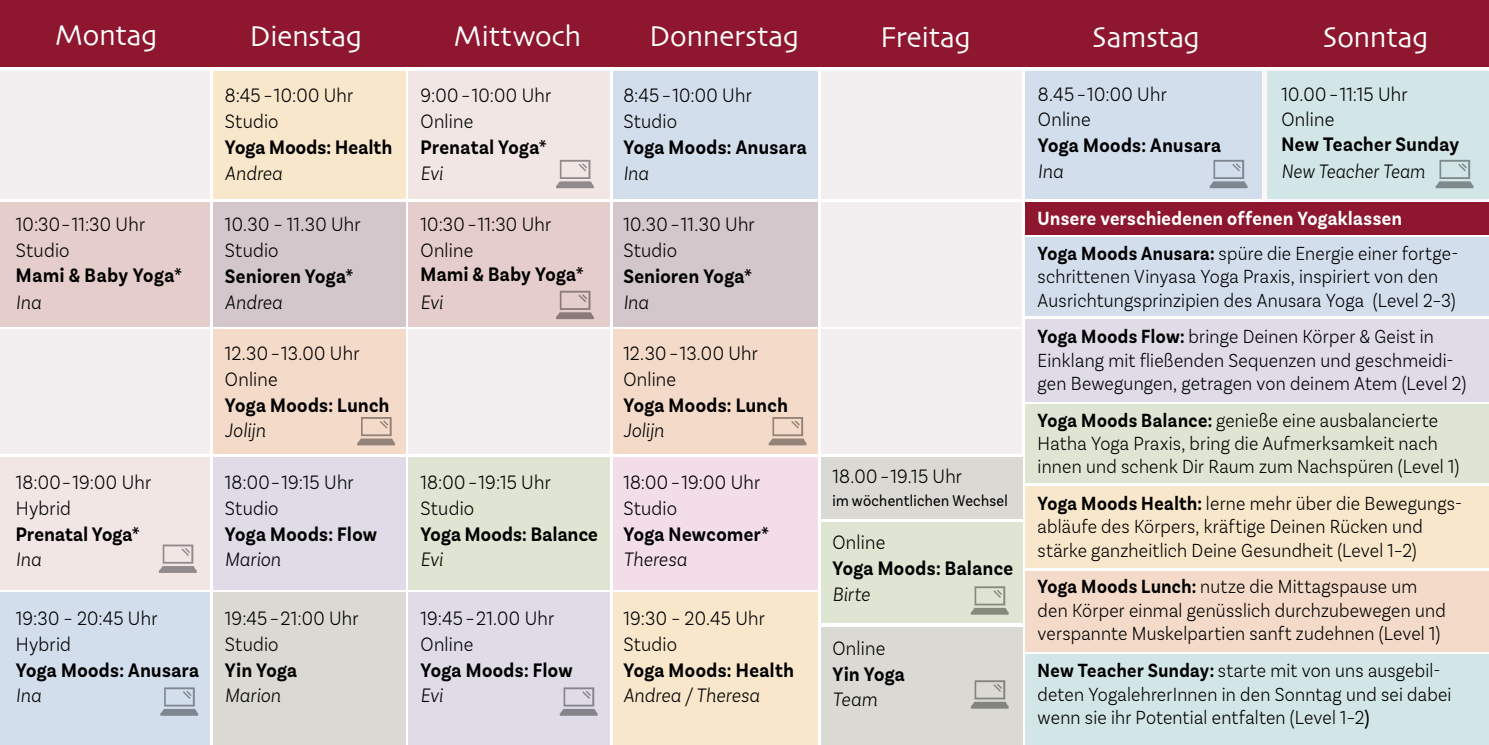
<style>
.page{position:relative;width:1489px;height:745px;background:#fff}
.page>*{position:absolute;margin:0;border:0;box-sizing:border-box;transform-origin:0 0}
.t1{font:30px "Skia";letter-spacing:-.01em;color:#fff}
.t2{font:300 20.5px/25.8px "Basic Sans";letter-spacing:.01em;color:#000;scale:.9 1}
.t3{font:700 20.5px "Basic Sans";letter-spacing:.025em;color:#000;scale:.9 1}
.t4{font:italic 300 20.5px "Basic Sans";letter-spacing:.01em;color:#000;scale:.9 1}
.t5{font:italic 300 20.5px "Basic Sans";letter-spacing:.01em;color:#000;scale:.86 1}
.t6{font:300 20px/23.2px "Basic Sans";letter-spacing:.01em;color:#000;scale:.89 1}
.t7{font:700 20px "Basic Sans";letter-spacing:.025em;color:#fff;scale:.9 1}
.t8{font:16.25px "Basic Sans";letter-spacing:.02em;color:#000;scale:.88 1}
.s1{font-weight:700}
.s2{font-weight:400}
</style>
<div class="page">
<div style="left:821px;top:627px;width:201px;height:117px;background:#dad9d3"></div>
<div style="left:821px;top:457px;width:201px;height:61px;background:#dad9d3"></div>
<svg style="left:1261px;top:71px;width:225px;height:128px"></svg>
<div style="left:613px;top:71px;width:204px;height:127px;background:#d3deed"></div>
<div style="left:821px;top:71px;width:200px;height:127px;background:#f3eff1"></div>
<div style="left:1025px;top:71px;width:236px;height:127px;background:#d3deed"></div>
<div style="left:1266px;top:71px;width:222px;height:127px;background:#d2e5e7"></div>
<div style="left:0;top:202px;width:210px;height:124px;background:#e5cdcb"></div>
<div style="left:0;top:71px;width:210px;height:127px;background:#f3eff1"></div>
<div style="left:0;top:329px;width:210px;height:124px;background:#f3eff1"></div>
<div style="left:408px;top:329px;width:201px;height:124px;background:#f3eff1"></div>
<div style="left:0;top:457px;width:210px;height:132px;background:#f2e6e5"></div>
<div style="left:821px;top:522px;width:201px;height:100px;background:#dee5d2"></div>
<div style="left:613px;top:329px;width:204px;height:124px;background:#f4dac8"></div>
<div style="left:821px;top:329px;width:200px;height:124px;background:#f3eff1"></div>
<div style="left:613px;top:457px;width:204px;height:132px;background:#f3dde8"></div>
<div style="left:408px;top:202px;width:201px;height:124px;background:#e5cdcb"></div>
<div style="left:409px;top:592px;width:200px;height:152px;background:#dfdbe7"></div>
<div style="left:409px;top:457px;width:200px;height:132px;background:#dee5d2"></div>
<div style="left:408px;top:71px;width:201px;height:127px;background:#f2e6e5"></div>
<div style="left:0;top:592px;width:210px;height:152px;background:#d3deed"></div>
<div style="left:613px;top:592px;width:204px;height:152px;background:#f8e7cb"></div>
<div style="left:213px;top:592px;width:192px;height:152px;background:#dad9d3"></div>
<div style="left:213px;top:457px;width:192px;height:132px;background:#dfdbe7"></div>
<div style="left:213px;top:329px;width:192px;height:124px;background:#f4dac8"></div>
<div style="left:213px;top:71px;width:192px;height:127px;background:#f8e7cb"></div>
<div style="left:213px;top:202px;width:192px;height:124px;background:#d3c7cc"></div>
<div style="left:613px;top:202px;width:204px;height:124px;background:#d3c7cc"></div>
<div style="left:821px;top:202px;width:200px;height:124px;background:#f3eff1"></div>
<svg style="left:357px;top:417px;width:38px;height:28px"></svg>
<div style="left:1025px;top:238px;width:463px;height:78px;background:#d3deed"></div>
<div style="left:1025px;top:654px;width:463px;height:90px;background:#d2e5e7"></div>
<div style="left:1025px;top:319px;width:463px;height:82px;background:#dfdbe7"></div>
<div style="left:1025px;top:404px;width:463px;height:78px;background:#dee5d2"></div>
<div style="left:1025px;top:485px;width:463px;height:82px;background:#f8e7cb"></div>
<div style="left:1025px;top:570px;width:463px;height:81px;background:#f4dac8"></div>
<div style="left:1025px;top:202px;width:463px;height:32px;background:#8e172f"></div>
<div style="left:0;top:0;width:1488px;height:66px;background:#8e172f"></div>
<svg style="left:768px;top:417px;width:38px;height:28px"></svg>
<svg style="left:970px;top:586px;width:38px;height:28px"></svg>
<svg style="left:970px;top:680px;width:38px;height:28px"></svg>
<svg style="left:1209px;top:160px;width:38px;height:28px"></svg>
<svg style="left:556px;top:160px;width:38px;height:28px"></svg>
<svg style="left:556px;top:290px;width:38px;height:29px"></svg>
<svg style="left:159px;top:544px;width:38px;height:28px"></svg>
<svg style="left:1435px;top:160px;width:38px;height:28px"></svg>
<svg style="left:559px;top:687px;width:38px;height:28px"></svg>
<svg style="left:160px;top:687px;width:38px;height:28px"></svg>
<h1 class="t1" style="left:55px;top:18px;width:104px">Montag</h1>
<h1 class="t1" style="left:249px;top:18px;width:114px">Dienstag</h1>
<h1 class="t1" style="left:454px;top:18px;width:129px">Mittwoch</h1>
<h1 class="t1" style="left:649px;top:18px;width:151px">Donnerstag</h1>
<h1 class="t1" style="left:880px;top:19px;width:92px">Freitag</h1>
<h1 class="t1" style="left:1092px;top:19px;width:109px">Samstag</h1>
<h1 class="t1" style="left:1322px;top:19px;width:107px">Sonntag</h1>
<p class="t2" style="left:16px;top:211px;width:145px">10:30 – 11:30 Uhr<br>Studio</p>
<p class="t3" style="left:16px;top:262px;width:186px">Mami &amp; Baby Yoga*</p>
<p class="t4" style="left:16px;top:289px;width:30px">Ina</p>
<p class="t2" style="left:16px;top:468px;width:152px">18:00 – 19:00 Uhr<br>Hybrid</p>
<p class="t3" style="left:16px;top:521px;width:139px">Prenatal Yoga*</p>
<p class="t4" style="left:16px;top:547px;width:30px">Ina</p>
<p class="t2" style="left:16px;top:604px;width:159px">19:30 – 20:45 Uhr<br>Hybrid</p>
<p class="t3" style="left:16px;top:657px;width:205px">Yoga Moods: Anusara</p>
<p class="t4" style="left:16px;top:682px;width:30px">Ina</p>
<p class="t2" style="left:225px;top:82px;width:144px">8:45 – 10:00 Uhr<br>Studio</p>
<p class="t3" style="left:225px;top:134px;width:187px">Yoga Moods: Health</p>
<p class="t4" style="left:225px;top:160px;width:65px">Andrea</p>
<p class="t2" style="left:225px;top:211px;width:152px">10.30 – 11.30 Uhr<br>Studio</p>
<p class="t3" style="left:225px;top:263px;width:144px">Senioren Yoga*</p>
<p class="t4" style="left:225px;top:289px;width:65px">Andrea</p>
<p class="t2" style="left:225px;top:340px;width:151px">12.30 – 13.00 Uhr<br>Online</p>
<p class="t3" style="left:225px;top:392px;width:184px">Yoga Moods: Lunch</p>
<p class="t4" style="left:225px;top:418px;width:47px">Jolijn</p>
<p class="t2" style="left:225px;top:468px;width:145px">18:00 – 19:15 Uhr<br>Studio</p>
<p class="t3" style="left:225px;top:521px;width:171px">Yoga Moods: Flow</p>
<p class="t4" style="left:225px;top:547px;width:63px">Marion</p>
<p class="t2" style="left:225px;top:604px;width:150px">19:45 – 21:00 Uhr<br>Studio</p>
<p class="t3" style="left:225px;top:657px;width:82px">Yin Yoga</p>
<p class="t4" style="left:225px;top:682px;width:63px">Marion</p>
<p class="t2" style="left:420px;top:82px;width:147px">9:00 – 10:00 Uhr<br>Online</p>
<p class="t3" style="left:420px;top:134px;width:142px">Prenatal Yoga*</p>
<p class="t4" style="left:420px;top:160px;width:26px">Evi</p>
<p class="t2" style="left:420px;top:211px;width:147px">10:30 – 11:30 Uhr<br>Online</p>
<p class="t3" style="left:420px;top:262px;width:183px">Mami &amp; Baby Yoga*</p>
<p class="t4" style="left:420px;top:289px;width:26px">Evi</p>
<p class="t2" style="left:420px;top:468px;width:146px">18:00 – 19:15 Uhr<br>Studio</p>
<p class="t3" style="left:420px;top:521px;width:199px">Yoga Moods: Balance</p>
<p class="t4" style="left:420px;top:547px;width:26px">Evi</p>
<p class="t2" style="left:420px;top:604px;width:150px">19:45 – 21.00 Uhr<br>Online</p>
<p class="t3" style="left:420px;top:657px;width:171px">Yoga Moods: Flow</p>
<p class="t4" style="left:420px;top:682px;width:26px">Evi</p>
<p class="t2" style="left:623px;top:82px;width:144px">8:45 – 10:00 Uhr<br>Studio</p>
<p class="t3" style="left:623px;top:134px;width:205px">Yoga Moods: Anusara</p>
<p class="t4" style="left:623px;top:160px;width:30px">Ina</p>
<p class="t2" style="left:623px;top:211px;width:147px">10.30 – 11.30 Uhr<br>Studio</p>
<p class="t3" style="left:623px;top:263px;width:144px">Senioren Yoga*</p>
<p class="t4" style="left:623px;top:289px;width:30px">Ina</p>
<p class="t2" style="left:623px;top:340px;width:151px">12.30 – 13.00 Uhr<br>Online</p>
<p class="t3" style="left:623px;top:392px;width:184px">Yoga Moods: Lunch</p>
<p class="t4" style="left:623px;top:418px;width:47px">Jolijn</p>
<p class="t2" style="left:623px;top:468px;width:153px">18:00 – 19:00 Uhr<br>Studio</p>
<p class="t3" style="left:623px;top:521px;width:163px">Yoga Newcomer*</p>
<p class="t4" style="left:623px;top:547px;width:72px">Theresa</p>
<p class="t2" style="left:623px;top:604px;width:159px">19:30 – 20.45 Uhr<br>Studio</p>
<p class="t3" style="left:623px;top:657px;width:191px">Yoga Moods: Health</p>
<p class="t4" style="left:623px;top:682px;width:153px">Andrea / Theresa</p>
<p class="t2" style="left:832px;top:462px;width:145px">18.00 – 19.15 Uhr</p>
<p class="t8" style="left:832px;top:490px;width:201px">im wöchentlichen Wechsel</p>
<p class="t2" style="left:832px;top:528px;width:60px">Online</p>
<p class="t3" style="left:832px;top:555px;width:202px">Yoga Moods: Balance</p>
<p class="t4" style="left:832px;top:581px;width:43px">Birte</p>
<p class="t2" style="left:832px;top:634px;width:60px">Online</p>
<p class="t3" style="left:832px;top:661px;width:82px">Yin Yoga</p>
<p class="t4" style="left:832px;top:686px;width:51px">Team</p>
<p class="t2" style="left:1037px;top:80px;width:145px">8.45 – 10:00 Uhr<br>Online</p>
<p class="t3" style="left:1037px;top:133px;width:205px">Yoga Moods: Anusara</p>
<p class="t4" style="left:1037px;top:159px;width:30px">Ina</p>
<p class="t2" style="left:1281px;top:80px;width:142px">10.00 – 11:15 Uhr<br>Online</p>
<p class="t3" style="left:1281px;top:131px;width:199px">New Teacher Sunday</p>
<p class="t5" style="left:1281px;top:159px;width:168px">New Teacher Team</p>
<p class="t7" style="left:1037px;top:206px;width:406px">Unsere verschiedenen offenen Yogaklassen</p>
<p class="t6" style="left:1037px;top:241px;width:474px"><span class="s1">Yoga Moods Anusara:</span> spüre die Energie einer fortge&shy;schrittenen Vinyasa Yoga Praxis, inspiriert von den<br>Ausrichtungsprinzipien des Anusara Yoga (Level 2–3)</p>
<p class="t6" style="left:1037px;top:324px;width:483px"><span class="s1">Yoga Moods Flow:</span> bringe Deinen Körper &amp; Geist in<br>Einklang mit fließenden Sequenzen und geschmeidi&shy;gen Bewegungen, getragen von deinem Atem (Level 2)</p>
<p class="t6" style="left:1037px;top:408px;width:475px"><span class="s1">Yoga Moods Balance:</span> genieße eine ausbalancierte<br>Hatha Yoga Praxis, bring die Aufmerksamkeit nach innen und schenk Dir Raum zum Nachspüren (Level 1)</p>
<p class="t6" style="left:1037px;top:491px;width:478px"><span class="s1">Yoga Moods Health:</span> lerne mehr über die Bewegungs&shy;abläufe des Körpers, kräftige Deinen Rücken und stärke ganzheitlich Deine Gesundheit (Level 1–2)</p>
<p class="t6" style="left:1037px;top:574px;width:460px"><span class="s1">Yoga Moods Lunch:</span> nutze die Mittagspause um den Körper einmal genüsslich durchzubewegen und verspannte Muskelpartien sanft zudehnen (Level 1)</p>
<p class="t6" style="left:1037px;top:658px;width:466px"><span class="s1">New Teacher Sunday:</span> starte mit von uns ausgebil&shy;deten YogalehrerInnen in den Sonntag und sei dabei wenn sie ihr Potential entfalten (Level 1–2<span class="s2">)</span></p>
</div>
